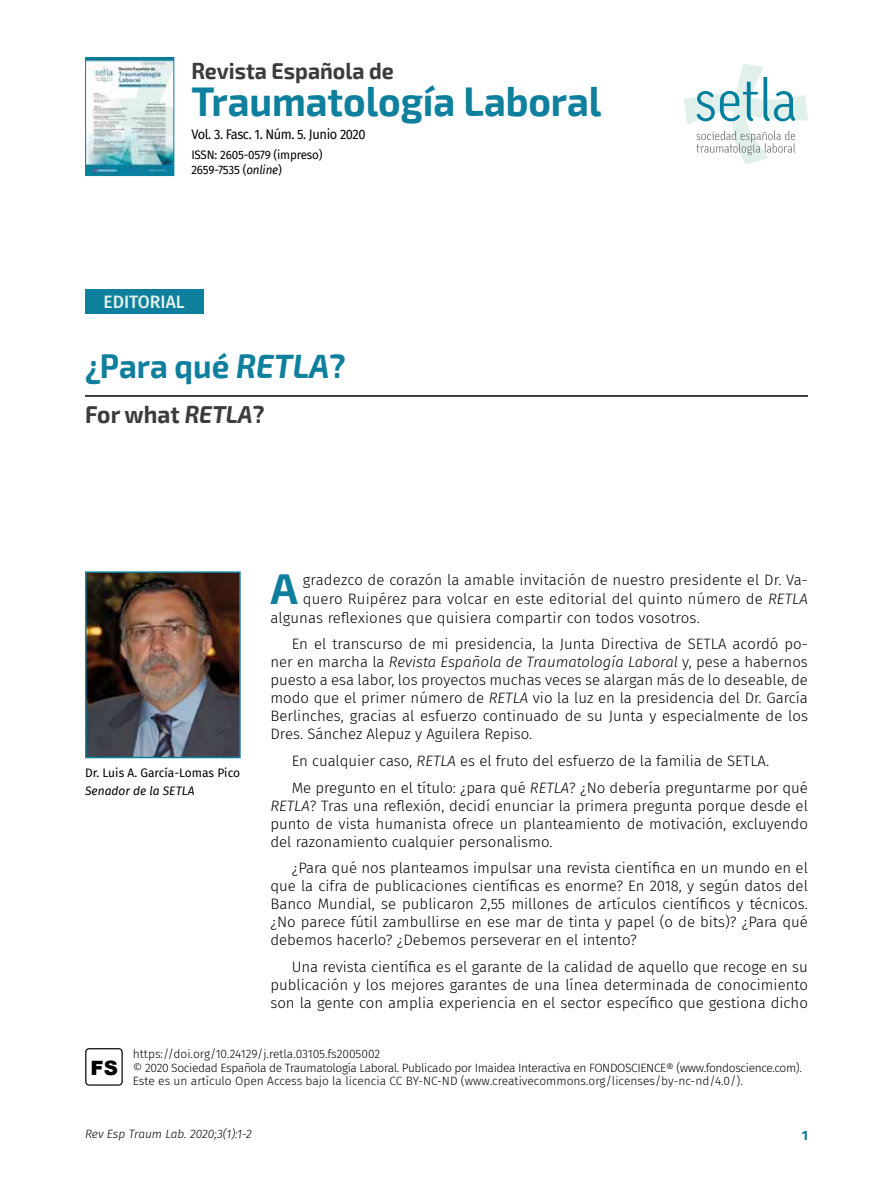
<style>
.page{position:relative;width:893px;height:1191px;background:#fff}
.page>*{position:absolute;margin:0;border:0;box-sizing:border-box;transform-origin:0 0}
.t1{font:700 42.15px "Exo 2";color:#0e809e}
.t2{font:700 40.5px "Exo 2";color:#0e809e;scale:.95 1}
.t3{font:700 33px "Exo 2";color:#0e809e;scale:.95 1}
.t4{font:700 24px "Exo 2";color:#3c3c3d;scale:.95 1}
.t5{font:700 22.5px "Exo 2";color:#3c3c3d;scale:.95 1}
.t6{font:900 19.8px "Arial";color:#000}
.t7{font:500 18px "Fira Sans";color:#e3f1ea}
.t8{font:300 15px/18px "Fira Sans";color:#000;text-align:justify}
.t9{font:13.5px "Fira Sans";letter-spacing:-.03em;color:#000;scale:.95 1}
.t10{font:700 13.5px "Fira Sans";color:#0e809e}
.t11{font:300 12px/13.5px "Fira Sans";letter-spacing:-.03em;color:#000}
.t12{font:12px/15px "Fira Sans";letter-spacing:-.015em;color:#000}
.t13{font:italic 300 12px "Fira Sans";letter-spacing:-.005em;color:#000}
.t14{font:italic 12px "Fira Sans";color:#000}
.s1{font-style:italic}
</style>
<div class="page">
<svg style="left:684px;top:64px;width:124px;height:100px"></svg>
<img style="left:87px;top:59px;width:85px;height:115px">
<div style="left:85px;top:57px;width:89px;height:119px;border:1px solid #0e809e"></div>
<hr style="left:85px;top:395px;width:723px;height:2px;background:#000">
<div style="left:85px;top:289px;width:118px;height:24px;background:#0e809e"></div>
<div style="left:85px;top:1048px;width:38px;height:37px;border:1px solid #000;border-radius:3px"></div>
<img style="left:88px;top:574px;width:150px;height:181px">
<div style="left:85px;top:571px;width:156px;height:187px;border:2px solid #0e809e"></div>
<h3 class="t5" style="left:191px;top:57px;width:215px">Revista Española de</h3>
<h2 class="t2" style="left:191px;top:78px;width:433px">Traumatología Laboral</h2>
<p class="t9" style="left:191px;top:124px;width:185px">Vol. 3. Fasc. 1. Núm. 5. Junio 2020</p>
<p class="t12" style="left:191px;top:147px;width:133px">ISSN: 2605-0579 (impreso)<br>2659-7535 (<span class="s1">online</span>)</p>
<p class="t7" style="left:104px;top:287px;width:83px">EDITORIAL</p>
<h3 class="t3" style="left:85px;top:347px;width:276px">¿Para qué <span class="s1">RETLA</span>?</h3>
<h3 class="t4" style="left:85px;top:401px;width:190px">For what <span class="s1">RETLA</span>?</h3>
<p class="t12" style="left:85px;top:765px;width:157px">Dr. Luis A. García-Lomas Pico</p>
<p class="t14" style="left:85px;top:782px;width:111px">Senador de la SETLA</p>
<h1 class="t1" style="left:270px;top:564px;width:29px">A</h1>
<p class="t8" style="left:303px;top:571px;width:507px">gradezco de corazón la amable invitación de nuestro presidente el Dr. Va-</p>
<p class="t8" style="left:303px;top:590px;width:507px">quero Ruipérez para volcar en este editorial del quinto número de <span class="s1">RETLA</span></p>
<p class="t8" style="left:270px;top:608px;width:431px">algunas reflexiones que quisiera compartir con todos vosotros.</p>
<p class="t8" style="left:270px;top:635px;width:539px;text-indent:21px">En el transcurso de mi presidencia, la Junta Directiva de SETLA acordó po&shy;ner en marcha la <span class="s1">Revista Española de Traumatología Laboral</span> y, pese a habernos puesto a esa labor, los proyectos muchas veces se alargan más de lo deseable, de modo que el primer número de <span class="s1">RETLA</span> vio la luz en la presidencia del Dr. García Berlinches, gracias al esfuerzo continuado de su Junta y especialmente de los Dres. Sánchez Alepuz y Aguilera Repiso.</p>
<p class="t8" style="left:292px;top:747px;width:518px;line-height:26.5px">En cualquier caso, <span class="s1">RETLA</span> es el fruto del esfuerzo de la familia de SETLA.<br>Me pregunto en el título: ¿para qué <span class="s1">RETLA</span>? ¿No debería preguntarme por qué</p>
<p class="t8" style="left:270px;top:796px;width:539px"><span class="s1">RETLA</span>? Tras una reflexión, decidí enunciar la primera pregunta porque desde el punto de vista humanista ofrece un planteamiento de motivación, excluyendo del razonamiento cualquier personalismo.</p>
<p class="t8" style="left:270px;top:858px;width:539px;text-indent:21px">¿Para qué nos planteamos impulsar una revista científica en un mundo en el que la cifra de publicaciones científicas es enorme? En 2018, y según datos del Banco Mundial, se publicaron 2,55 millones de artículos científicos y técnicos. ¿No parece fútil zambullirse en ese mar de tinta y papel (o de bits)? ¿Para qué debemos hacerlo? ¿Debemos perseverar en el intento?</p>
<p class="t8" style="left:270px;top:957px;width:539px;text-indent:21px">Una revista científica es el garante de la calidad de aquello que recoge en su publicación y los mejores garantes de una línea determinada de conocimiento son la gente con amplia experiencia en el sector específico que gestiona dicho</p>
<h3 class="t6" style="left:91px;top:1053px;width:29px">FS</h3>
<p class="t11" style="left:133px;top:1047px;width:670px">https://doi.org/10.24129/j.retla.03105.fs2005002<br>© 2020 Sociedad Española de Traumatología Laboral. Publicado por Imaidea Interactiva en FONDOSCIENCE® (www.fondoscience.com).<br>Este es un artículo Open Access bajo la licencia CC BY-NC-ND (www.creativecommons.org/licenses/by-nc-nd/4.0/).</p>
<p class="t13" style="left:85px;top:1125px;width:168px">Rev Esp Traum Lab. 2020;3(1):1-2</p>
<p class="t10" style="left:802px;top:1123px;width:8px">1</p>
</div>
